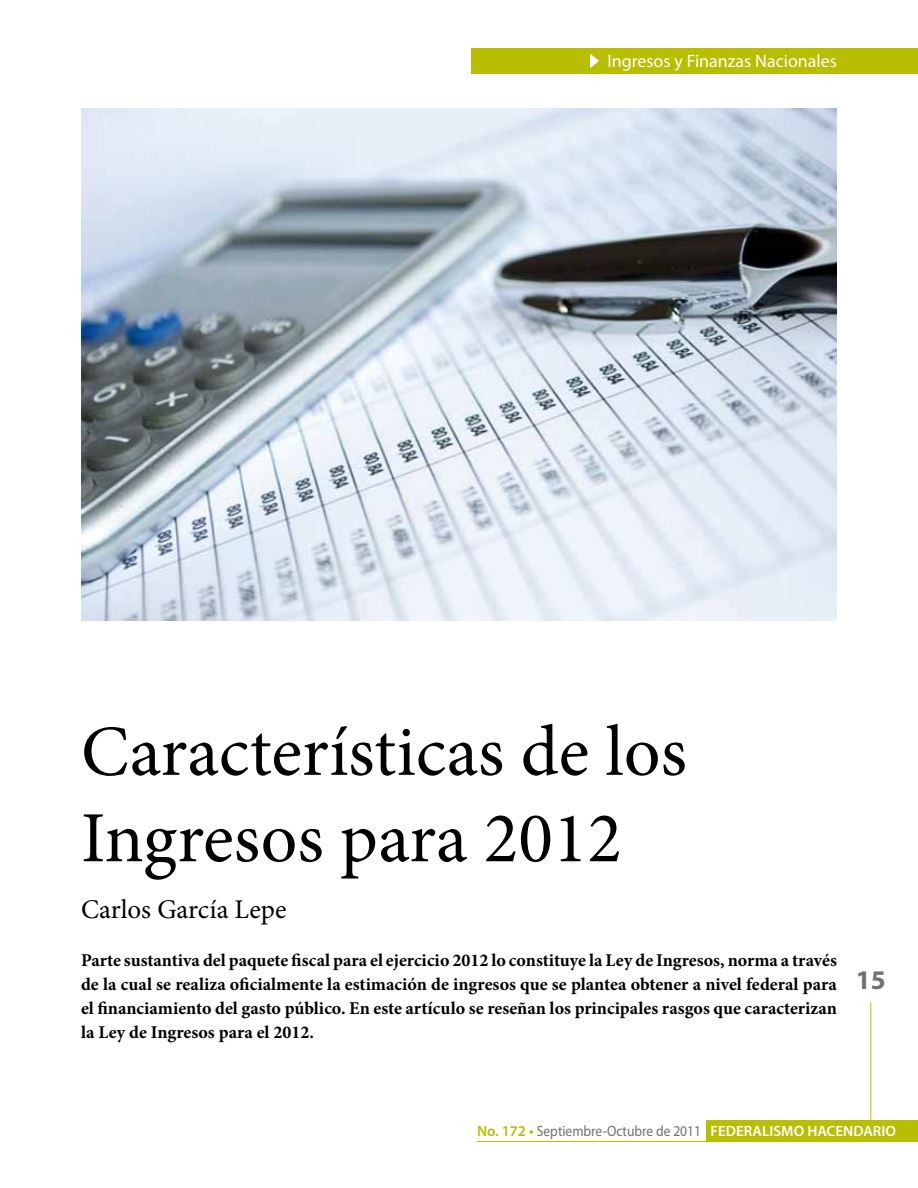
<style>
.page{position:relative;width:918px;height:1188px;background:#fff}
.page>*{position:absolute;margin:0;border:0;box-sizing:border-box;transform-origin:0 0}
.t1{font:72px/86.4px "Minion Pro";color:#000}
.t2{font:27px "Minion Pro";color:#000}
.t3{font:700 27px "Myriad Pro";color:#707172}
.t4{font:700 18px/24px "Minion Pro";color:#000;text-align:justify}
.t5{font:18px "Myriad Pro";color:#fff}
.t6{font:15px "Myriad Pro";color:#707172;scale:.9 1}
.s1{font-weight:600;color:#b8be00}
.s2{font-weight:600;color:#fff}
</style>
<div class="page">
<div style="left:471px;top:48px;width:447px;height:26px;background:#b8be00"></div>
<svg style="left:590px;top:53px;width:9px;height:15px"></svg>
<div style="left:706px;top:1121px;width:212px;height:21px;background:#b8be00"></div>
<hr style="left:477px;top:1141px;width:441px;height:1px;background:#b8be00">
<hr style="left:870px;top:1002px;width:1px;height:119px;background:#b8be00">
<img style="left:81px;top:108px;width:756px;height:512px">
<p class="t5" style="left:607px;top:50px;width:231px">Ingresos y Finanzas Nacionales</p>
<h1 class="t1" style="left:81px;top:709px;width:607px">Características de los<br>Ingresos para 2012</h1>
<h2 class="t2" style="left:81px;top:891px;width:207px">Carlos García Lepe</h2>
<p class="t4" style="left:81px;top:948px;width:758px">Parte sustantiva del paquete fiscal para el ejercicio 2012 lo constituye la Ley de Ingresos, norma a través de la cual se realiza oficialmente la estimación de ingresos que se plantea obtener a nivel federal para el financiamiento del gasto público. En este artículo se reseñan los principales rasgos que caracterizan la Ley de Ingresos para el 2012.</p>
<h2 class="t3" style="left:856px;top:963px;width:31px">15</h2>
<p class="t6" style="left:477px;top:1122px;width:467px"><span class="s1">No. 172 •</span> Septiembre-Octubre de 2011 <span class="s2">FEDERALISMO HACENDARIO</span></p>
</div>
